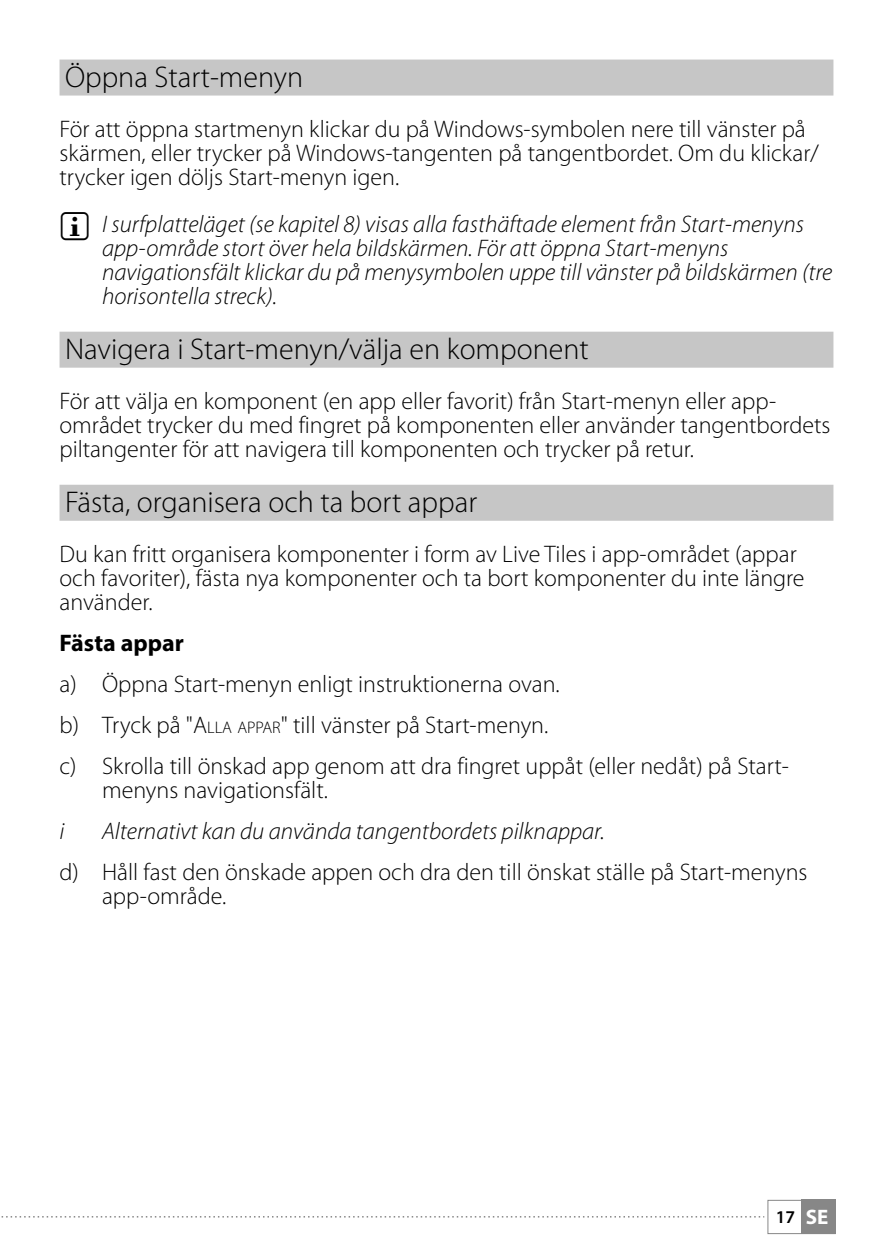
<style>
.page{position:relative;width:893px;height:1259px;background:#fff}
.page>*{position:absolute;margin:0;border:0;box-sizing:border-box;transform-origin:0 0}
.t1{font:300 30px "Myriad Pro";color:#000}
.t2{font:300 24px/24px "Myriad Pro";color:#000}
.t3{font:italic 300 24px/24px "Myriad Pro";color:#000}
.t4{font:700 24px "Myriad Pro";color:#000}
.t5{font:600 18px "Myriad Pro";color:#000}
.s1{font-style:inherit}
.s2{font-size:16.8px}
.s3{font-weight:700;font-size:21px;color:#fff}
</style>
<div class="page">
<div style="left:801px;top:1200px;width:35px;height:34px;background:#878787"></div>
<div style="left:767px;top:1200px;width:69px;height:34px;border:1px solid #878787"></div>
<svg style="left:2px;top:1216px;width:762px;height:1px"></svg>
<div style="left:60px;top:60px;width:773px;height:36px;background:#c6c6c6"></div>
<div style="left:60px;top:332px;width:773px;height:36px;background:#c6c6c6"></div>
<div style="left:60px;top:485px;width:773px;height:36px;background:#c6c6c6"></div>
<p class="t1" style="left:65px;top:61px;width:240px">Öppna Start-menyn</p>
<p class="t2" style="left:60px;top:117px;width:761px">För att öppna startmenyn klickar du på Windows-symbolen nere till vänster på skärmen, eller trycker på Windows-tangenten på tangentbordet. Om du klickar/ trycker igen döljs Start-menyn igen.</p>
<p class="t3" style="left:102px;top:212px;width:732px">I surfplatteläget (se kapitel 8) visas alla fasthäftade element från Start-menyns app-område stort över hela bildskärmen. För att öppna Start-menyns navigationsfält klickar du på menysymbolen uppe till vänster på bildskärmen (tre horisontella streck).</p>
<p class="t1" style="left:65px;top:333px;width:525px">Navigera i Start-menyn/välja en komponent</p>
<p class="t2" style="left:60px;top:389px;width:772px">För att välja en komponent (en app eller favorit) från Start-menyn eller app&shy;området trycker du med fingret på komponenten eller använder tangentbordets piltangenter för att navigera till komponenten och trycker på retur.</p>
<p class="t1" style="left:65px;top:486px;width:414px">Fästa, organisera och ta bort appar</p>
<p class="t2" style="left:60px;top:542px;width:746px">Du kan fritt organisera komponenter i form av Live Tiles i app-området (appar och favoriter), fästa nya komponenter och ta bort komponenter du inte längre använder.</p>
<p class="t4" style="left:60px;top:627px;width:126px">Fästa appar</p>
<p class="t2" style="left:60px;top:663px;width:731px;line-height:41.1px">a) Öppna Start-menyn enligt instruktionerna ovan.<br>b) Tryck på "<span class="s1">A</span><span class="s2">LLA APPAR</span>" till vänster på Start-menyn.<br>c) Skrolla till önskad app genom att dra fingret uppåt (eller nedåt) på Start-</p>
<p class="t2" style="left:102px;top:778px;width:227px">menyns navigationsfält.</p>
<p class="t3" style="left:60px;top:819px;width:6px">i</p>
<p class="t3" style="left:102px;top:819px;width:504px">Alternativt kan du använda tangentbordets pilknappar.</p>
<p class="t2" style="left:102px;top:860px;width:707px;text-indent:-43px">d) Håll fast den önskade appen och dra den till önskat ställe på Start-menyns app-område.</p>
<p class="t5" style="left:776px;top:1205px;width:54px">17 <span class="s3">SE</span></p>
</div>
